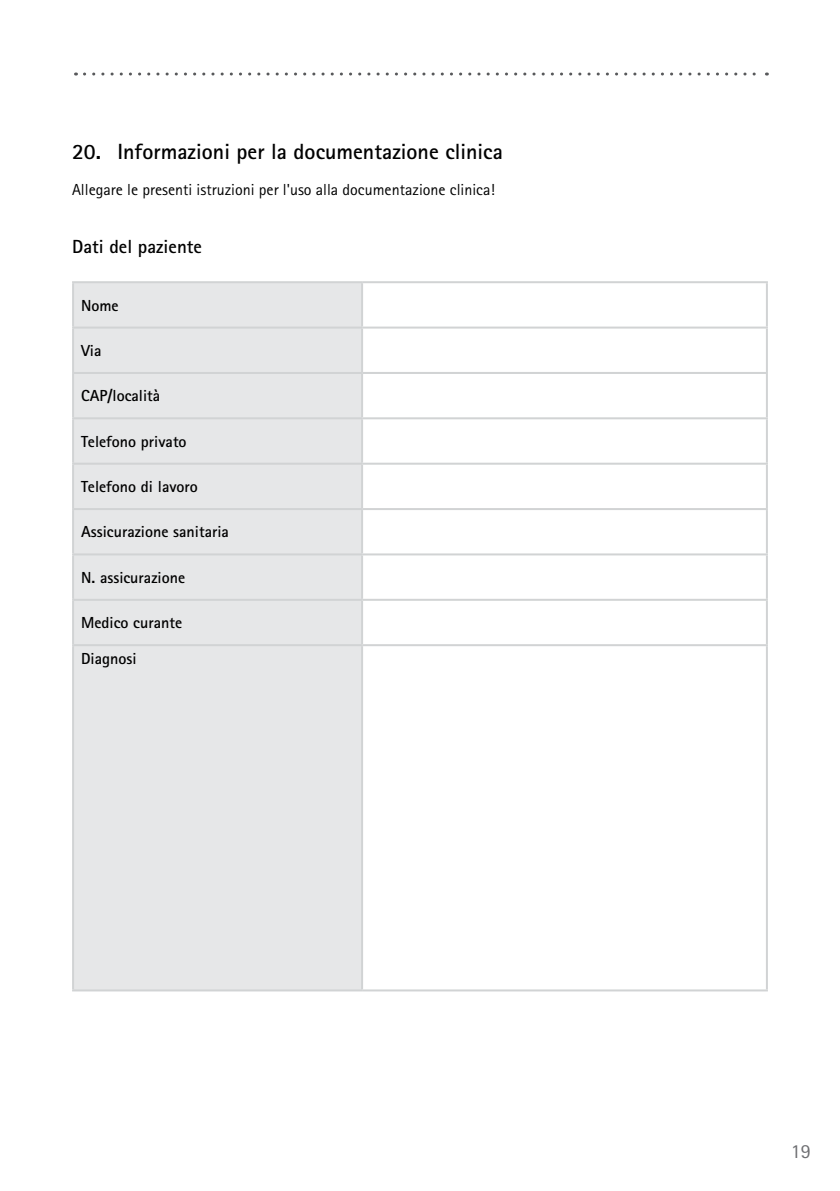
<style>
.page{position:relative;width:840px;height:1191px;background:#fff}
.page>*{position:absolute;margin:0;border:0;box-sizing:border-box;transform-origin:0 0}
.t1{font:700 22px "Rotis Sans Serif Pro";color:#000}
.t2{font:20px "Rotis Sans Serif Pro";color:#6d6e71}
.t3{font:700 19px "Rotis Sans Serif Pro";color:#000}
.t4{font:700 16px "Rotis Sans Serif Pro";color:#000}
.t5{font:16px "Rotis Sans Serif Pro";color:#000}
</style>
<div class="page">
<svg style="left:84px;top:73px;width:683px;height:3px"></svg>
<div style="left:74px;top:283px;width:287px;height:706px;background:#e6e7e8"></div>
<hr style="left:72px;top:281px;width:290px;height:2px;background:#d1d3d4">
<hr style="left:72px;top:283px;width:2px;height:43px;background:#d1d3d4">
<hr style="left:362px;top:281px;width:405px;height:2px;background:#d1d3d4">
<hr style="left:361px;top:283px;width:2px;height:43px;background:#d1d3d4">
<hr style="left:765px;top:283px;width:2px;height:43px;background:#d1d3d4">
<hr style="left:72px;top:326px;width:290px;height:2px;background:#d1d3d4">
<hr style="left:72px;top:328px;width:2px;height:44px;background:#d1d3d4">
<hr style="left:362px;top:326px;width:405px;height:2px;background:#d1d3d4">
<hr style="left:361px;top:328px;width:2px;height:44px;background:#d1d3d4">
<hr style="left:765px;top:328px;width:2px;height:44px;background:#d1d3d4">
<hr style="left:72px;top:372px;width:290px;height:2px;background:#d1d3d4">
<hr style="left:72px;top:374px;width:2px;height:43px;background:#d1d3d4">
<hr style="left:362px;top:372px;width:405px;height:2px;background:#d1d3d4">
<hr style="left:361px;top:374px;width:2px;height:43px;background:#d1d3d4">
<hr style="left:765px;top:374px;width:2px;height:43px;background:#d1d3d4">
<hr style="left:72px;top:417px;width:290px;height:2px;background:#d1d3d4">
<hr style="left:72px;top:419px;width:2px;height:44px;background:#d1d3d4">
<hr style="left:362px;top:417px;width:405px;height:2px;background:#d1d3d4">
<hr style="left:361px;top:419px;width:2px;height:44px;background:#d1d3d4">
<hr style="left:765px;top:419px;width:2px;height:44px;background:#d1d3d4">
<hr style="left:72px;top:463px;width:290px;height:2px;background:#d1d3d4">
<hr style="left:72px;top:465px;width:2px;height:43px;background:#d1d3d4">
<hr style="left:362px;top:463px;width:405px;height:2px;background:#d1d3d4">
<hr style="left:361px;top:465px;width:2px;height:43px;background:#d1d3d4">
<hr style="left:765px;top:465px;width:2px;height:43px;background:#d1d3d4">
<hr style="left:72px;top:508px;width:290px;height:2px;background:#d1d3d4">
<hr style="left:72px;top:510px;width:2px;height:43px;background:#d1d3d4">
<hr style="left:362px;top:508px;width:405px;height:2px;background:#d1d3d4">
<hr style="left:361px;top:510px;width:2px;height:43px;background:#d1d3d4">
<hr style="left:765px;top:510px;width:2px;height:43px;background:#d1d3d4">
<hr style="left:72px;top:553px;width:290px;height:2px;background:#d1d3d4">
<hr style="left:72px;top:555px;width:2px;height:44px;background:#d1d3d4">
<hr style="left:362px;top:553px;width:405px;height:2px;background:#d1d3d4">
<hr style="left:361px;top:555px;width:2px;height:44px;background:#d1d3d4">
<hr style="left:765px;top:555px;width:2px;height:44px;background:#d1d3d4">
<hr style="left:72px;top:599px;width:290px;height:2px;background:#d1d3d4">
<hr style="left:72px;top:601px;width:2px;height:43px;background:#d1d3d4">
<hr style="left:362px;top:599px;width:405px;height:2px;background:#d1d3d4">
<hr style="left:361px;top:601px;width:2px;height:43px;background:#d1d3d4">
<hr style="left:765px;top:601px;width:2px;height:43px;background:#d1d3d4">
<hr style="left:72px;top:644px;width:290px;height:2px;background:#d1d3d4">
<hr style="left:72px;top:646px;width:2px;height:343px;background:#d1d3d4">
<hr style="left:362px;top:644px;width:405px;height:2px;background:#d1d3d4">
<hr style="left:361px;top:646px;width:2px;height:343px;background:#d1d3d4">
<hr style="left:765px;top:646px;width:2px;height:343px;background:#d1d3d4">
<hr style="left:72px;top:989px;width:290px;height:2px;background:#d1d3d4">
<hr style="left:362px;top:989px;width:405px;height:2px;background:#d1d3d4">
<h1 class="t1" style="left:72px;top:138px;width:432px">20. Informazioni per la documentazione clinica</h1>
<p class="t5" style="left:72px;top:181px;width:424px">Allegare le presenti istruzioni per l'uso alla documentazione clinica!</p>
<p class="t3" style="left:72px;top:235px;width:131px">Dati del paziente</p>
<p class="t4" style="left:81px;top:295px;width:39px">Nome</p>
<p class="t4" style="left:81px;top:340px;width:22px">Via</p>
<p class="t4" style="left:81px;top:386px;width:81px">CAP/località</p>
<p class="t4" style="left:81px;top:431px;width:107px">Telefono privato</p>
<p class="t4" style="left:81px;top:476px;width:118px">Telefono di lavoro</p>
<p class="t4" style="left:81px;top:522px;width:149px">Assicurazione sanitaria</p>
<p class="t4" style="left:81px;top:567px;width:105px">N. assicurazione</p>
<p class="t4" style="left:81px;top:612px;width:103px">Medico curante</p>
<p class="t4" style="left:81px;top:649px;width:57px">Diagnosi</p>
<p class="t2" style="left:790px;top:1139px;width:21px">19</p>
</div>
